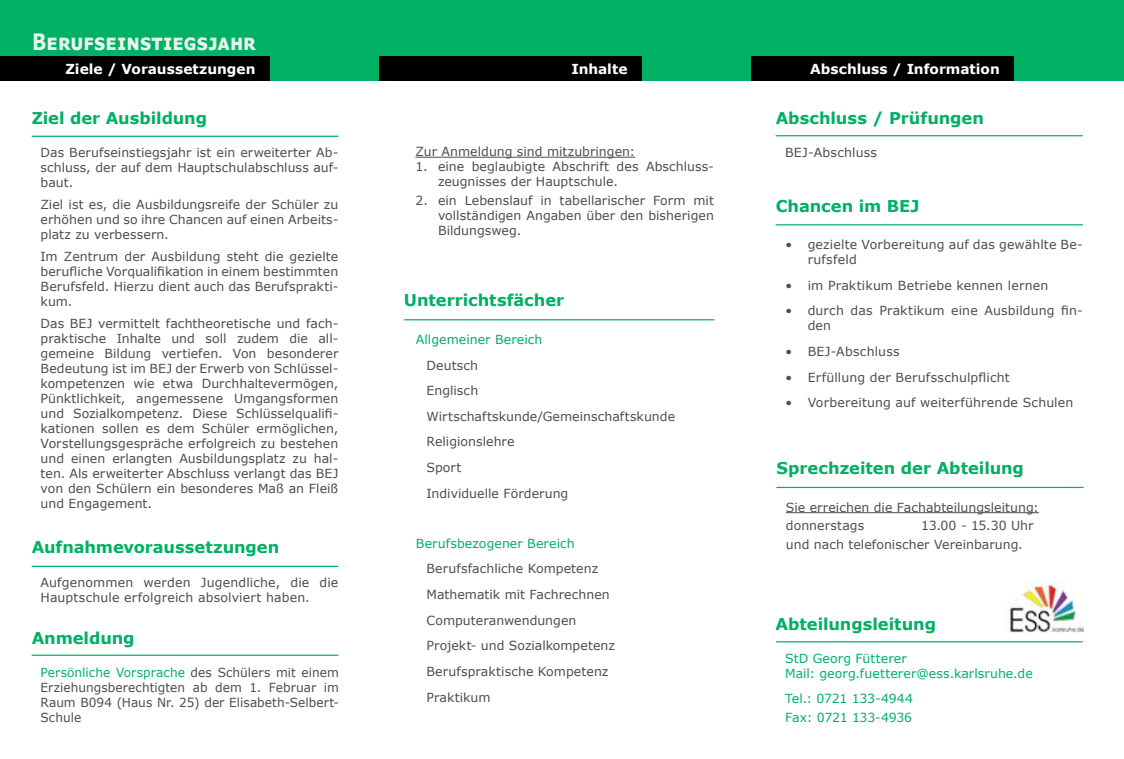
<style>
.page{position:relative;width:1124px;height:759px;background:#fff}
.page>*{position:absolute;margin:0;border:0;box-sizing:border-box;transform-origin:0 0}
.t1{font:700 22.5px "Verdana";letter-spacing:.005em;color:#e8f4eb;scale:.84 1}
.t2{font:700 16.25px "Verdana";letter-spacing:-.005em;color:#00b064}
.t3{font:700 13.75px "Verdana";color:#fff}
.t4{font:12.5px/15px "Verdana";letter-spacing:.005em;color:#4d4d4f}
.t5{font:12.5px/15px "Verdana";letter-spacing:.005em;color:#00b064}
.t6{font:12.5px/18.5px "Verdana";letter-spacing:-.02em;color:#00b064}
.s1{color:#00b064}
.s2{font-style:italic}
</style>
<div class="page">
<div style="left:0;top:0;width:1123px;height:81px;background:#00b064"></div>
<div style="left:0;top:56px;width:270px;height:25px;background:#000"></div>
<div style="left:379px;top:56px;width:262px;height:25px;background:#000"></div>
<div style="left:751px;top:56px;width:262px;height:25px;background:#000"></div>
<img style="left:1009px;top:582px;width:74px;height:51px">
<hr style="left:404px;top:319px;width:310px;height:1px;background:#00b064">
<hr style="left:775px;top:641px;width:307px;height:1px;background:#00b064">
<hr style="left:775px;top:135px;width:307px;height:1px;background:#00b064">
<hr style="left:775px;top:224px;width:307px;height:1px;background:#00b064">
<hr style="left:32px;top:565px;width:306px;height:1px;background:#00b064">
<hr style="left:32px;top:136px;width:306px;height:1px;background:#00b064">
<hr style="left:415px;top:157px;width:220px;height:1px;background:#4d4d4f">
<hr style="left:32px;top:654px;width:306px;height:1px;background:#00b064">
<hr style="left:785px;top:512px;width:253px;height:1px;background:#4d4d4f">
<hr style="left:776px;top:486px;width:307px;height:2px;background:#00b064">
<h1 class="t1" style="left:32px;top:25px;width:268px">Berufseinstiegsjahr</h1>
<p class="t3" style="left:66px;top:59px;width:191px">Ziele / Voraussetzungen</p>
<p class="t3" style="left:571px;top:59px;width:58px">Inhalte</p>
<p class="t3" style="left:809px;top:59px;width:191px">Abschluss / Information</p>
<h2 class="t2" style="left:32px;top:107px;width:177px">Ziel der Ausbildung</h2>
<p class="t4" style="left:41px;top:144px;width:299px;text-align:justify">Das Berufseinstiegsjahr ist ein erweiterter Ab&shy;schluss, der auf dem Hauptschulabschluss auf&shy;baut.</p>
<p class="t4" style="left:41px;top:196px;width:299px;text-align:justify">Ziel ist es, die Ausbildungsreife der Schüler zu erhöhen und so ihre Chancen auf einen Arbeits&shy;platz zu verbessern.</p>
<p class="t4" style="left:41px;top:248px;width:299px;text-align:justify">Im Zentrum der Ausbildung steht die gezielte berufliche Vorqualifikation in einem bestimmten Berufsfeld. Hierzu dient auch das Berufsprakti&shy;kum.</p>
<p class="t4" style="left:41px;top:315px;width:299px;text-align:justify">Das BEJ vermittelt fachtheoretische und fach&shy;praktische Inhalte und soll zudem die all&shy;gemeine Bildung vertiefen. Von besonderer Bedeutung ist im BEJ der Erwerb von Schlüssel&shy;kompetenzen wie etwa Durchhaltevermögen, Pünktlichkeit, angemessene Umgangsformen und Sozialkompetenz. Diese Schlüsselqualifi&shy;kationen sollen es dem Schüler ermöglichen, Vorstellungsgespräche erfolgreich zu bestehen und einen erlangten Ausbildungsplatz zu hal&shy;ten. Als erweiterter Abschluss verlangt das BEJ von den Schülern ein besonderes Maß an Fleiß und Engagement.</p>
<h2 class="t2" style="left:32px;top:535px;width:249px">Aufnahmevoraussetzungen</h2>
<p class="t4" style="left:41px;top:574px;width:299px">Aufgenommen werden Jugendliche, die die<br>Hauptschule erfolgreich absolviert haben.</p>
<h2 class="t2" style="left:32px;top:626px;width:104px">Anmeldung</h2>
<p class="t4" style="left:41px;top:664px;width:300px;text-align:justify"><span class="s1">Persönliche Vorsprache</span> des Schülers mit einem Erziehungsberechtigten ab dem 1. Februar im Raum B094 (Haus Nr. 25) der Elisabeth-Selbert-Schule</p>
<p class="t4" style="left:415px;top:144px;width:221px">Zur Anmeldung sind mitzubringen:</p>
<p class="t4" style="left:438px;top:159px;width:277px;text-indent:-22px">1. eine beglaubigte Abschrift des Abschluss&shy;zeugnisses der Hauptschule.</p>
<p class="t4" style="left:438px;top:192px;width:277px;text-align:justify;text-indent:-22px">2. ein Lebenslauf in tabellarischer Form mit vollständigen Angaben über den bisherigen Bildungsweg.</p>
<h2 class="t2" style="left:404px;top:288px;width:162px">Unterrichtsfächer</h2>
<p class="t5" style="left:416px;top:331px;width:128px">Allgemeiner Bereich</p>
<p class="t4" style="left:426px;top:352px;width:250px;line-height:25.6px">Deutsch<br>Englisch<br>Wirtschaftskunde/Gemeinschaftskunde<br>Religionslehre<br>Sport<br>Individuelle Förderung</p>
<p class="t5" style="left:416px;top:535px;width:160px">Berufsbezogener Bereich</p>
<p class="t4" style="left:426px;top:555px;width:190px;line-height:25.6px">Berufsfachliche Kompetenz<br>Mathematik mit Fachrechnen<br>Computeranwendungen<br>Projekt- und Sozialkompetenz<br>Berufspraktische Kompetenz<br>Praktikum</p>
<h2 class="t2" style="left:775px;top:106px;width:210px">Abschluss / Prüfungen</h2>
<p class="t4" style="left:785px;top:144px;width:93px">BEJ-Abschluss</p>
<h2 class="t2" style="left:775px;top:194px;width:145px">Chancen im BEJ</h2>
<p class="t4" style="left:807px;top:237px;width:276px;text-indent:-22px"><span class="s2">•</span> gezielte Vorbereitung auf das gewählte Be&shy;rufsfeld</p>
<p class="t4" style="left:785px;top:277px;width:264px"><span class="s2">•</span> im Praktikum Betriebe kennen lernen</p>
<p class="t4" style="left:807px;top:303px;width:276px;text-indent:-22px"><span class="s2">•</span> durch das Praktikum eine Ausbildung fin&shy;den</p>
<p class="t4" style="left:785px;top:343px;width:116px"><span class="s2">•</span> BEJ-Abschluss</p>
<p class="t4" style="left:785px;top:369px;width:226px"><span class="s2">•</span> Erfüllung der Berufsschulpflicht</p>
<p class="t4" style="left:785px;top:395px;width:290px"><span class="s2">•</span> Vorbereitung auf weiterführende Schulen</p>
<h2 class="t2" style="left:776px;top:456px;width:249px">Sprechzeiten der Abteilung</h2>
<p class="t4" style="left:785px;top:497px;width:254px;line-height:18.5px">Sie erreichen die Fachabteilungsleitung: donnerstags</p>
<p class="t4" style="left:785px;top:516px;width:249px;line-height:18.5px;text-indent:135px">13.00 - 15.30 Uhr und nach telefonischer Vereinbarung.</p>
<h2 class="t2" style="left:775px;top:612px;width:162px">Abteilungsleitung</h2>
<p class="t5" style="left:785px;top:650px;width:249px">StD Georg Fütterer<br>Mail: georg.fuetterer@ess.karlsruhe.de</p>
<p class="t6" style="left:785px;top:689px;width:129px">Tel.: 0721 133-4944<br>Fax: 0721 133-4936</p>
</div>
